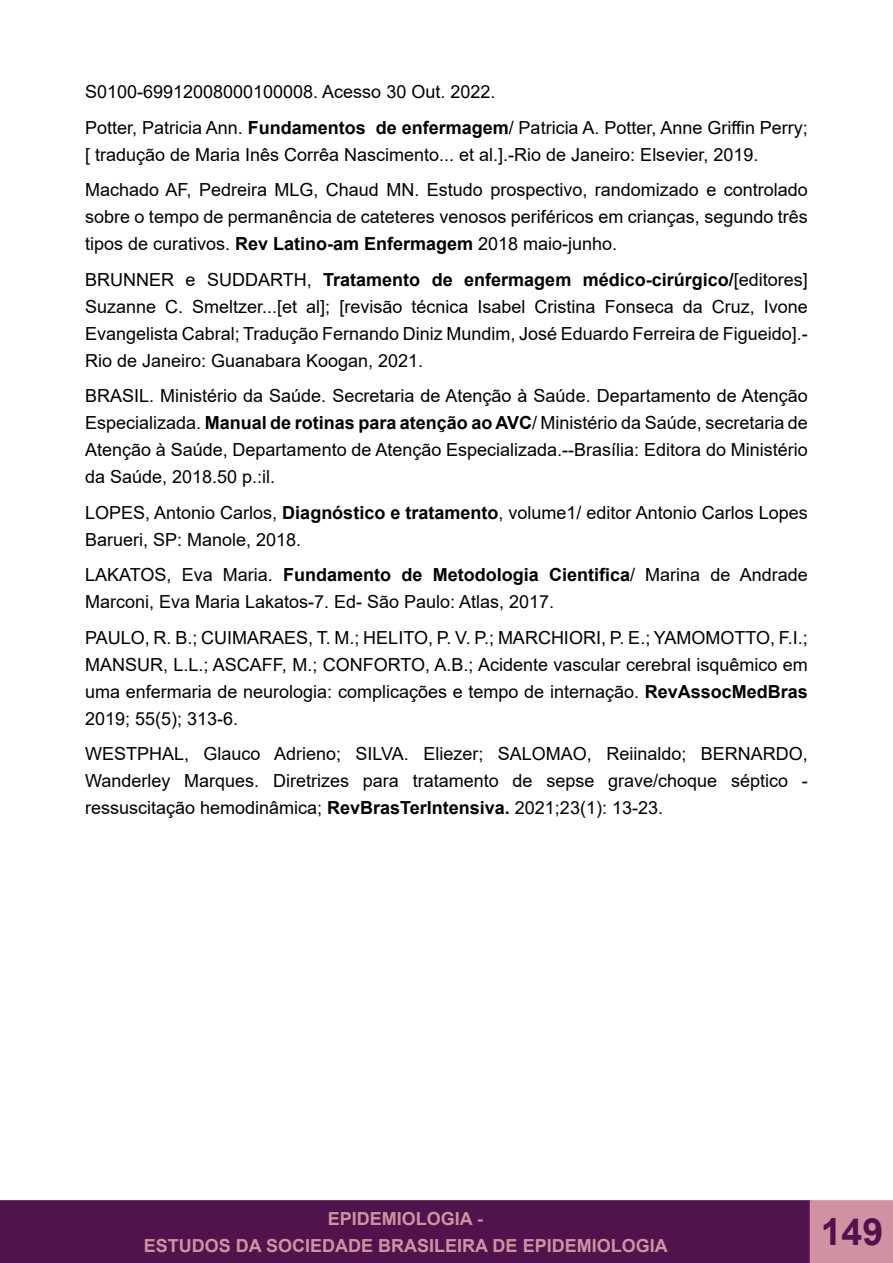
<style>
.page{position:relative;width:893px;height:1263px;background:#fff}
.page>*{position:absolute;margin:0;border:0;box-sizing:border-box;transform-origin:0 0}
.t1{font:700 37.5px "Arial";color:#50134c}
.t2{font:18px/27px "Arial";color:#000;text-align:justify}
.t3{font:700 18px/27px "Arial";color:#d092a3;text-align:center}
.s1{font-weight:700}
</style>
<div class="page">
<div style="left:0;top:1201px;width:810px;height:61px;background:#50134c"></div>
<div style="left:0;top:1200px;width:811px;height:63px;border:2px solid #50134c"></div>
<div style="left:810px;top:1200px;width:83px;height:63px;background:#d092a3"></div>
<p class="t2" style="left:85px;top:78px;width:412px">S0100-69912008000100008. Acesso 30 Out. 2022.</p>
<p class="t2" style="left:85px;top:114px;width:724px">Potter, Patricia Ann. <span class="s1">Fundamentos de enfermagem</span>/ Patricia A. Potter, Anne Griffin Perry; [ tradução de Maria Inês Corrêa Nascimento... et al.].-Rio de Janeiro: Elsevier, 2019.</p>
<p class="t2" style="left:85px;top:176px;width:724px">Machado AF, Pedreira MLG, Chaud MN. Estudo prospectivo, randomizado e controlado sobre o tempo de permanência de cateteres venosos periféricos em crianças, segundo três tipos de curativos. <span class="s1">Rev Latino-am Enfermagem</span> 2018 maio-junho.</p>
<p class="t2" style="left:85px;top:266px;width:724px">BRUNNER e SUDDARTH, <span class="s1">Tratamento de enfermagem médico-cirúrgico/</span>[editores] Suzanne C. Smeltzer...[et al]; [revisão técnica Isabel Cristina Fonseca da Cruz, Ivone Evangelista Cabral; Tradução Fernando Diniz Mundim, José Eduardo Ferreira de Figueido].- Rio de Janeiro: Guanabara Koogan, 2021.</p>
<p class="t2" style="left:85px;top:382px;width:724px">BRASIL. Ministério da Saúde. Secretaria de Atenção à Saúde. Departamento de Atenção Especializada. <span class="s1">Manual de rotinas para atenção ao AVC</span>/ Ministério da Saúde, secretaria de Atenção à Saúde, Departamento de Atenção Especializada.--Brasília: Editora do Ministério da Saúde, 2018.50 p.:il.</p>
<p class="t2" style="left:85px;top:499px;width:724px">LOPES, Antonio Carlos, <span class="s1">Diagnóstico e tratamento</span>, volume1/ editor Antonio Carlos Lopes<br>Barueri, SP: Manole, 2018.</p>
<p class="t2" style="left:85px;top:561px;width:724px">LAKATOS, Eva Maria. <span class="s1">Fundamento de Metodologia Cientifica</span>/ Marina de Andrade<br>Marconi, Eva Maria Lakatos-7. Ed- São Paulo: Atlas, 2017.</p>
<p class="t2" style="left:85px;top:624px;width:724px">PAULO, R. B.; CUIMARAES, T. M.; HELITO, P. V. P.; MARCHIORI, P. E.; YAMOMOTTO, F.I.; MANSUR, L.L.; ASCAFF, M.; CONFORTO, A.B.; Acidente vascular cerebral isquêmico em uma enfermaria de neurologia: complicações e tempo de internação. <span class="s1">RevAssocMedBras </span>2019; 55(5); 313-6.</p>
<p class="t2" style="left:85px;top:740px;width:724px">WESTPHAL, Glauco Adrieno; SILVA. Eliezer; SALOMAO, Reiinaldo; BERNARDO, Wanderley Marques. Diretrizes para tratamento de sepse grave/choque séptico - ressuscitação hemodinâmica; <span class="s1">RevBrasTerIntensiva.</span> 2021;23(1): 13-23.</p>
<p class="t3" style="left:144px;top:1205px;width:525px">EPIDEMIOLOGIA -<br>ESTUDOS DA SOCIEDADE BRASILEIRA DE EPIDEMIOLOGIA</p>
<h1 class="t1" style="left:821px;top:1206px;width:64px">149</h1>
</div>
